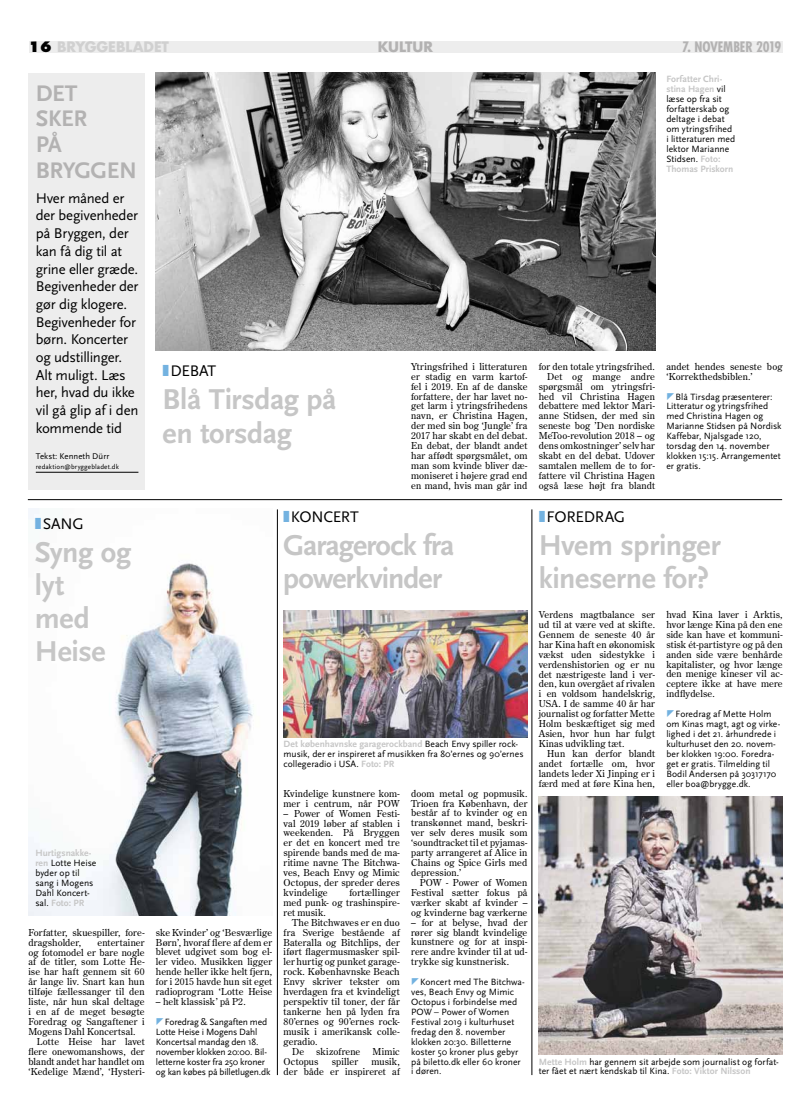
<style>
.page{position:relative;width:811px;height:1120px;background:#fff}
.page>*{position:absolute;margin:0;border:0;box-sizing:border-box;transform-origin:0 0}
.t1{font:700 30px/33px "Scala Sans";letter-spacing:-.015em;color:#c6c6c6}
.t2{font:700 23.5px/25.9px "Scala Sans";letter-spacing:-.015em;color:#b3b2b2}
.t3{font:16px "Scala Sans";letter-spacing:-.015em;color:#000}
.t4{font:14.7px/17.7px "Scala Sans";letter-spacing:-.015em;color:#000}
.t5{font:700 14px "Futura";letter-spacing:-.005em;color:#d0d0d0}
.t6{font:700 condensed 14px "Futura";letter-spacing:-.01em;color:#b3b2b2}
.t7{font:700 14px "Futura";color:#b3b2b2}
.t8{font:9.5px/9.9px "Century Old Style Std";letter-spacing:.01em;color:#000;text-align:justify}
.t9{font:9.5px/9.9px "Scala Sans";color:#000}
.t10{font:8.7px "Scala Sans";letter-spacing:.01em;color:#000}
.t11{font:7px "Scala Sans";letter-spacing:.015em;color:#000}
.s1{font-weight:800;color:#000}
.s2{font-weight:700;color:#c6c6c6}
.s3{color:#73b2e0}
</style>
<div class="page">
<div style="left:29px;top:41px;width:753px;height:11px;background:#ededed"></div>
<img style="left:28px;top:509px;width:226px;height:407px">
<div style="left:28px;top:73px;width:116px;height:416px;background:#ededed"></div>
<hr style="left:36px;top:472px;width:102px;height:1px;background:#000">
<hr style="left:28px;top:499px;width:754px;height:1px;background:#000">
<hr style="left:277px;top:509px;width:1px;height:566px;background:#000">
<hr style="left:532px;top:509px;width:1px;height:566px;background:#000">
<img style="left:283px;top:611px;width:244px;height:126px">
<img style="left:156px;top:72px;width:499px;height:278px">
<img style="left:539px;top:797px;width:243px;height:257px">
<h3 class="t5" style="left:28px;top:38px;width:142px"><span class="s1">16</span> BRYGGEBLADET</h3>
<h3 class="t7" style="left:378px;top:38px;width:57px">KULTUR</h3>
<h3 class="t6" style="left:682px;top:38px;width:101px">7. NOVEMBER 2019</h3>
<h2 class="t2" style="left:36px;top:81px;width:98px">Det<br>sker<br>på<br>Bryggen</h2>
<h3 class="t4" style="left:36px;top:189px;width:104px">Hver måned er der begivenheder på Bryggen, der kan få dig til at grine eller græde.<br>Begivenheder der gør dig klogere.<br>Begivenheder for børn. Koncerter og udstillinger.<br>Alt muligt. Læs her, hvad du ikke vil gå glip af i den kommende tid</h3>
<p class="t10" style="left:36px;top:452px;width:75px">Tekst: Kenneth Dürr</p>
<p class="t11" style="left:36px;top:463px;width:85px">redaktion@bryggebladet.dk</p>
<p class="t9" style="left:666px;top:74px;width:70px"><span class="s2">Forfatter Chri&shy;stina Hagen</span> vil læse op fra sit forfatterskab og deltage i debat om ytringsfrihed i litteraturen med lektor Marianne<br>Stidsen. <span class="s2">Foto:<br>Thomas Priskorn</span></p>
<p class="t8" style="left:411px;top:361px;width:118px">Ytringsfrihed i litteraturen er stadig en varm kartof&shy;fel i 2019. En af de danske forfattere, der har lavet no&shy;get larm i ytringsfrihedens navn, er Christina Hagen, der med sin bog ‘Jungle’ fra 2017 har skabt en del debat.<br>En debat, der blandt andet har affødt spørgsmålet, om man som kvinde bliver dæ&shy;moniseret i højere grad end en mand, hvis man går ind</p>
<p class="t8" style="left:539px;top:361px;width:118px;text-align:right">for den totale ytringsfrihed.<br>Det og mange andre spørgsmål om ytringsfri&shy;hed vil Christina Hagen debattere med lektor Mari&shy;anne Stidsen, der med sin seneste bog ’Den nordiske<br>MeToo-revolution 2018 – og dens omkostninger’ selv har skabt en del debat. Udover samtalen mellem de to for&shy;fattere vil Christina Hagen også læse højt fra blandt</p>
<p class="t8" style="left:666px;top:361px;width:118px">andet hendes seneste bog ‘Korrekthedsbiblen.’</p>
<h3 class="t3" style="left:163px;top:362px;width:55px"><span class="s3">❚</span>DEBAT</h3>
<h1 class="t1" style="left:163px;top:384px;width:175px">Blå Tirsdag på en torsdag</h1>
<p class="t9" style="left:666px;top:392px;width:117px;text-indent:9px">Blå Tirsdag præsenterer:<br>Litteratur og ytringsfrihed med Christina Hagen og<br>Marianne Stidsen på Nordisk<br>Kaffebar, Njalsgade 120, torsdag den 14. november klokken 15:15. Arrangementet er gratis.</p>
<h3 class="t3" style="left:35px;top:515px;width:50px"><span class="s3">❚</span>SANG</h3>
<h1 class="t1" style="left:35px;top:537px;width:98px">Syng og lyt<br>med<br>Heise</h1>
<p class="t9" style="left:35px;top:848px;width:62px"><span class="s2">Hurtigsnakke&shy;ren</span> Lotte Heise byder op til sang i Mogens<br>Dahl Koncert&shy;sal. <span class="s2">Foto: PR</span></p>
<p class="t8" style="left:28px;top:927px;width:118px">Forfatter, skuespiller, fore&shy;dragsholder,</p>
<p class="t8" style="left:97px;top:937px;width:49px">entertainer</p>
<p class="t8" style="left:28px;top:947px;width:118px">og fotomodel er bare nogle</p>
<p class="t8" style="left:28px;top:957px;width:118px">af de titler, som Lotte He-</p>
<p class="t8" style="left:28px;top:967px;width:118px">ise har haft gennem sit 60</p>
<p class="t8" style="left:28px;top:976px;width:118px">år lange liv. Snart kan hun</p>
<p class="t8" style="left:28px;top:986px;width:118px">tilføje fællessanger til den</p>
<p class="t8" style="left:28px;top:996px;width:118px">liste, når hun skal deltage</p>
<p class="t8" style="left:28px;top:1006px;width:118px">i en af de meget besøgte</p>
<p class="t8" style="left:28px;top:1016px;width:118px">Foredrag og Sangaftener i</p>
<p class="t8" style="left:28px;top:1026px;width:109px">Mogens Dahl Koncertsal.</p>
<p class="t8" style="left:37px;top:1036px;width:109px">Lotte Heise har lavet</p>
<p class="t8" style="left:28px;top:1046px;width:118px">flere onewomanshows, der</p>
<p class="t8" style="left:28px;top:1056px;width:118px">blandt andet har handlet om</p>
<p class="t8" style="left:28px;top:1066px;width:118px">‘Kedelige Mænd’, ‘Hysteri-</p>
<p class="t8" style="left:156px;top:927px;width:118px">ske Kvinder’ og ‘Besværlige Børn’, hvoraf flere af dem er blevet udgivet som bog el&shy;ler video. Musikken ligger hende heller ikke helt fjern, for i 2015 havde hun sit eget radioprogram ‘Lotte Heise</p>
<p class="t8" style="left:156px;top:996px;width:91px">– helt klassisk’ på P2.</p>
<p class="t9" style="left:156px;top:1017px;width:116px;text-indent:9px">Foredrag &amp; Sangaften med<br>Lotte Heise i Mogens Dahl<br>Koncertsal mandag den 18. november klokken 20:00. Bil&shy;letterne koster fra 250 kroner og kan købes på billetlugen.dk</p>
<h3 class="t3" style="left:283px;top:508px;width:77px"><span class="s3">❚</span>KONCERT</h3>
<h1 class="t1" style="left:283px;top:530px;width:173px">Garagerock fra powerkvinder</h1>
<p class="t9" style="left:283px;top:739px;width:241px"><span class="s2">Det københavnske garagerockband</span> Beach Envy spiller rock&shy;musik, der er inspireret af musikken fra 80’ernes og 90’ernes collegeradio i USA. <span class="s2">Foto: PR</span></p>
<p class="t8" style="left:283px;top:788px;width:118px">Kvindelige kunstnere kom&shy;mer i centrum, når POW</p>
<p class="t8" style="left:283px;top:808px;width:118px">– Power of Women Festi&shy;val 2019 løber af stablen i weekenden. På Bryggen er det en koncert med tre spirende bands med de ma&shy;ritime navne The Bitchwa&shy;ves, Beach Envy og Mimic Octopus, der spreder deres kvindelige</p>
<p class="t8" style="left:283px;top:887px;width:118px;text-indent:66px">fortællinger med punk- og trashinspire&shy;ret musik.</p>
<p class="t8" style="left:292px;top:917px;width:109px">The Bitchwaves er en duo</p>
<p class="t8" style="left:283px;top:927px;width:118px">fra Sverige bestående af</p>
<p class="t8" style="left:283px;top:937px;width:118px">Bateralla og Bitchlips, der</p>
<p class="t8" style="left:283px;top:947px;width:118px">iført flagermusmasker spil-</p>
<p class="t8" style="left:283px;top:957px;width:118px">ler hurtig og punket garage-</p>
<p class="t8" style="left:283px;top:967px;width:118px">rock. Københavnske Beach</p>
<p class="t8" style="left:283px;top:976px;width:118px">Envy skriver tekster om</p>
<p class="t8" style="left:283px;top:986px;width:118px">hverdagen fra et kvindeligt</p>
<p class="t8" style="left:283px;top:996px;width:118px">perspektiv til toner, der får</p>
<p class="t8" style="left:283px;top:1006px;width:118px">tankerne hen på lyden fra</p>
<p class="t8" style="left:283px;top:1016px;width:118px">80’ernes og 90’ernes rock-</p>
<p class="t8" style="left:283px;top:1026px;width:118px">musik i amerikansk colle-</p>
<p class="t8" style="left:283px;top:1036px;width:36px">geradio.</p>
<p class="t8" style="left:292px;top:1046px;width:14px">De</p>
<p class="t8" style="left:316px;top:1046px;width:46px">skizofrene</p>
<p class="t8" style="left:372px;top:1046px;width:29px">Mimic</p>
<p class="t8" style="left:283px;top:1056px;width:36px">Octopus</p>
<p class="t8" style="left:332px;top:1056px;width:28px">spiller</p>
<p class="t8" style="left:283px;top:1056px;width:118px;text-align:right">musik,<br>der både er inspireret af</p>
<p class="t8" style="left:411px;top:788px;width:118px">doom metal og popmusik.<br>Trioen fra København, der består af to kvinder og en transkønnet mand, beskri&shy;ver selv deres musik som ‘soundtracket til et pyjamas&shy;party arrangeret af Alice in Chains og Spice Girls med depression.’</p>
<p class="t8" style="left:411px;top:877px;width:118px;text-indent:9px">POW - Power of Women Festival sætter fokus på værker skabt af kvinder – og kvinderne bag værkerne</p>
<p class="t8" style="left:411px;top:917px;width:118px">– for at belyse, hvad der rører sig blandt kvindelige kunstnere og for at inspi&shy;rere andre kvinder til at ud&shy;trykke sig kunstnerisk.</p>
<p class="t9" style="left:411px;top:977px;width:115px;text-indent:9px">Koncert med The Bitchwa&shy;ves, Beach Envy og Mimic<br>Octopus i forbindelse med<br>POW – Power of Women<br>Festival 2019 i kulturhuset fredag den 8. november klokken 20:30. Billetterne koster 50 kroner plus gebyr på biletto.dk eller 60 kroner i døren.</p>
<h3 class="t3" style="left:539px;top:508px;width:88px"><span class="s3">❚</span>FOREDRAG</h3>
<h1 class="t1" style="left:539px;top:529px;width:184px">Hvem springer kineserne for?</h1>
<p class="t8" style="left:539px;top:609px;width:118px">Verdens magtbalance ser ud til at være ved at skifte.<br>Gennem de seneste 40 år har Kina haft en økonomisk vækst uden sidestykke i verdenshistorien og er nu det næstrigeste land i ver&shy;den, kun overgået af rivalen i en voldsom handelskrig, USA. I de samme 40 år har journalist og forfatter Mette Holm beskæftiget sig med Asien, hvor hun har fulgt Kinas udvikling tæt.</p>
<p class="t8" style="left:539px;top:748px;width:118px;text-indent:9px">Hun kan derfor blandt andet fortælle om, hvor landets leder Xi Jinping er i færd med at føre Kina hen,</p>
<p class="t8" style="left:666px;top:609px;width:118px">hvad Kina laver i Arktis, hvor længe Kina på den ene side kan have et kommuni&shy;stisk ét-partistyre og på den anden side være benhårde kapitalister, og hvor længe den menige kineser vil ac&shy;ceptere ikke at have mere indflydelse.</p>
<p class="t9" style="left:666px;top:709px;width:115px;text-indent:9px">Foredrag af Mette Holm om Kinas magt, agt og virke&shy;lighed i det 21. århundrede i kulturhuset den 20. novem&shy;ber klokken 19:00. Foredra&shy;get er gratis. Tilmelding til<br>Bodil Andersen på 30317170 eller boa@brygge.dk.</p>
<p class="t9" style="left:539px;top:1056px;width:241px"><span class="s2">Mette Holm</span> har gennem sit arbejde som journalist og forfat&shy;ter fået et nært kendskab til Kina. <span class="s2">Foto: Viktor Nilsson</span></p>
</div>
